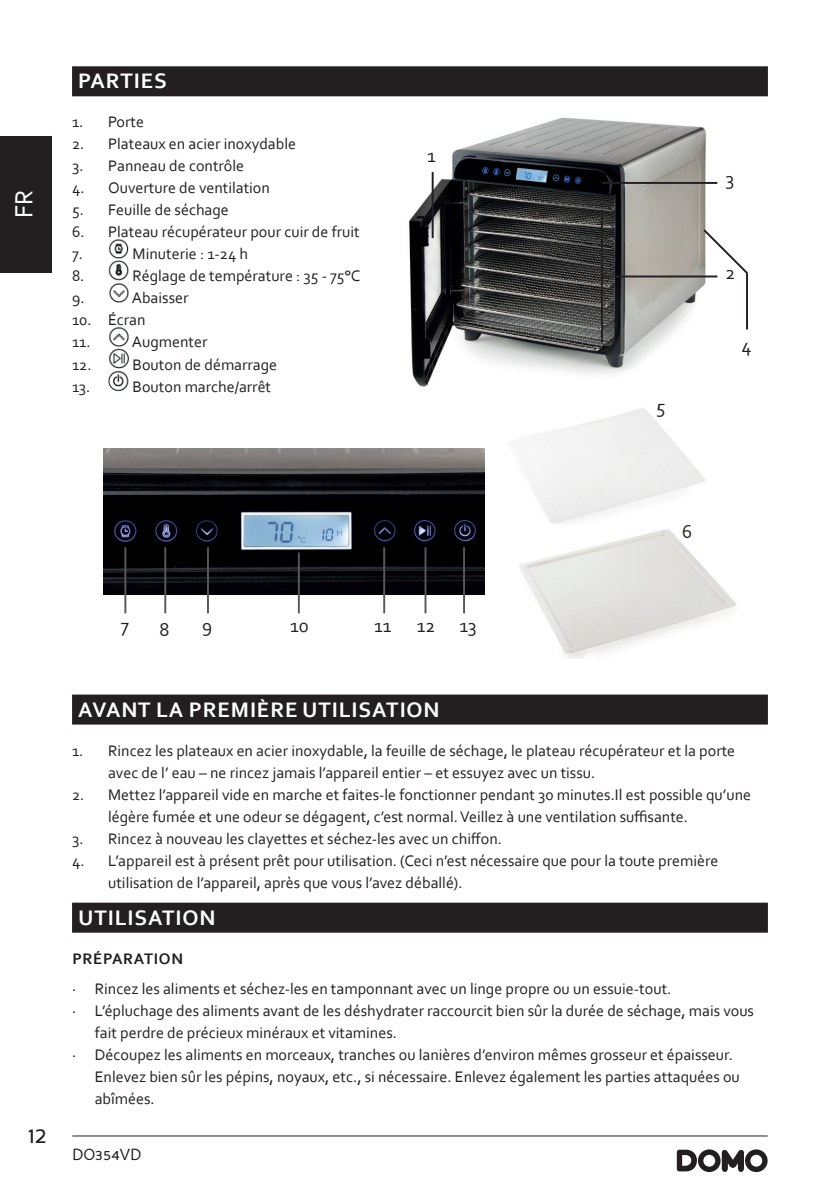
<style>
.page{position:relative;width:840px;height:1191px;background:#fff}
.page>*{position:absolute;margin:0;border:0;box-sizing:border-box;transform-origin:0 0}
.t1{font:26px "Corbel";color:#fff}
.t2{font:24px "Perspective Sans";color:#231f20}
.t3{font:700 22px "Corbel";letter-spacing:.04em;color:#fff}
.t4{font:19.4px "Corbel";color:#231f20}
.t5{font:16px/22px "Corbel";color:#231f20}
.t6{font:700 16px "Corbel";letter-spacing:.04em;color:#231f20}
.t7{font:16px "Perspective Sans";color:#231f20}
</style>
<div class="page">
<hr style="left:72px;top:1135px;width:695px;height:1px;background:#231f20">
<svg style="left:676px;top:1149px;width:91px;height:23px"></svg>
<div style="left:0;top:136px;width:51px;height:136px;background:#231f20"></div>
<div style="left:72px;top:66px;width:695px;height:30px;background:#231f20"></div>
<div style="left:72px;top:694px;width:695px;height:30px;background:#231f20"></div>
<div style="left:72px;top:902px;width:695px;height:30px;background:#231f20"></div>
<img style="left:108px;top:238px;width:21px;height:21px;border-radius:11px">
<img style="left:108px;top:260px;width:21px;height:21px;border-radius:11px">
<img style="left:108px;top:282px;width:21px;height:21px;border-radius:11px">
<img style="left:108px;top:326px;width:21px;height:21px;border-radius:11px">
<img style="left:108px;top:348px;width:21px;height:21px;border-radius:11px">
<img style="left:108px;top:370px;width:21px;height:21px;border-radius:11px">
<img style="left:409px;top:117px;width:309px;height:270px">
<hr style="left:431px;top:172px;width:2px;height:66px;background:#231f20">
<hr style="left:600px;top:209px;width:2px;height:133px;background:#231f20">
<hr style="left:601px;top:275px;width:116px;height:2px;background:#231f20">
<hr style="left:601px;top:182px;width:116px;height:2px;background:#231f20">
<svg style="left:701px;top:227px;width:47px;height:49px"></svg>
<hr style="left:745px;top:273px;width:2px;height:56px;background:#231f20">
<img style="left:519px;top:529px;width:218px;height:129px">
<img style="left:103px;top:448px;width:381px;height:147px">
<hr style="left:124px;top:547px;width:2px;height:66px;background:#57585a">
<hr style="left:164px;top:547px;width:2px;height:66px;background:#57585a">
<hr style="left:207px;top:547px;width:2px;height:66px;background:#57585a">
<hr style="left:298px;top:552px;width:1px;height:61px;background:#57585a">
<hr style="left:383px;top:547px;width:2px;height:66px;background:#57585a">
<hr style="left:424px;top:547px;width:2px;height:66px;background:#57585a">
<hr style="left:463px;top:547px;width:2px;height:66px;background:#57585a">
<h1 class="t1" style="left:8px;top:218px;width:30px;rotate:-90deg">FR</h1>
<h3 class="t3" style="left:78px;top:67px;width:90px">PARTIES</h3>
<p class="t5" style="left:72px;top:111px;width:73px">1. Porte</p>
<p class="t5" style="left:72px;top:133px;width:225px">2. Plateaux en acier inoxydable</p>
<p class="t5" style="left:72px;top:155px;width:173px">3. Panneau de contrôle</p>
<p class="t5" style="left:72px;top:177px;width:199px">4. Ouverture de ventilation</p>
<p class="t5" style="left:72px;top:199px;width:158px">5. Feuille de séchage</p>
<p class="t5" style="left:72px;top:221px;width:289px">6. Plateau récupérateur pour cuir de fruit<br>7.</p>
<p class="t5" style="left:132px;top:243px;width:117px">Minuterie : 1-24 h</p>
<p class="t5" style="left:72px;top:265px;width:14px">8.</p>
<p class="t5" style="left:132px;top:265px;width:229px">Réglage de température : 35 - 75°C</p>
<p class="t5" style="left:72px;top:287px;width:14px">9.</p>
<p class="t5" style="left:132px;top:287px;width:58px">Abaisser</p>
<p class="t5" style="left:72px;top:309px;width:75px">10. Écran<br>11.</p>
<p class="t5" style="left:132px;top:331px;width:77px">Augmenter</p>
<p class="t5" style="left:72px;top:353px;width:21px">12.</p>
<p class="t5" style="left:132px;top:353px;width:146px">Bouton de démarrage</p>
<p class="t5" style="left:72px;top:375px;width:20px">13.</p>
<p class="t5" style="left:132px;top:375px;width:140px">Bouton marche/arrêt</p>
<p class="t4" style="left:427px;top:143px;width:10px">1</p>
<p class="t4" style="left:655px;top:394px;width:11px">5</p>
<p class="t4" style="left:725px;top:167px;width:10px">3</p>
<p class="t4" style="left:725px;top:260px;width:11px">2</p>
<p class="t4" style="left:741px;top:333px;width:12px">4</p>
<p class="t4" style="left:681px;top:519px;width:12px">6</p>
<h2 class="t2" style="left:28px;top:1120px;width:21px">12</h2>
<p class="t4" style="left:121px;top:614px;width:10px">7</p>
<p class="t4" style="left:159px;top:618px;width:11px">8</p>
<p class="t4" style="left:202px;top:614px;width:12px">9</p>
<p class="t4" style="left:290px;top:614px;width:20px">10</p>
<p class="t4" style="left:374px;top:614px;width:19px">11</p>
<p class="t4" style="left:416px;top:614px;width:61px">12 13</p>
<h3 class="t3" style="left:78px;top:695px;width:363px">AVANT LA PREMIÈRE UTILISATION</h3>
<p class="t5" style="left:108px;top:739px;width:628px;text-indent:-36px">1. Rincez les plateaux en acier inoxydable, la feuille de séchage, le plateau récupérateur et la porte avec de l’ eau – ne rincez jamais l’appareil entier – et essuyez avec un tissu.</p>
<p class="t5" style="left:108px;top:783px;width:644px;text-indent:-36px">2. Mettez l’appareil vide en marche et faites-le fonctionner pendant 30 minutes.Il est possible qu’une légère fumée et une odeur se dégagent, c’est normal. Veillez à une ventilation suffisante.</p>
<p class="t5" style="left:72px;top:827px;width:431px">3. Rincez à nouveau les clayettes et séchez-les avec un chiffon.</p>
<p class="t5" style="left:108px;top:849px;width:611px;text-indent:-36px">4. L’appareil est à présent prêt pour utilisation. (Ceci n’est nécessaire que pour la toute première utilisation de l’appareil, après que vous l’avez déballé).</p>
<h3 class="t3" style="left:78px;top:903px;width:139px">UTILISATION</h3>
<p class="t6" style="left:72px;top:948px;width:112px">PRÉPARATION</p>
<p class="t5" style="left:72px;top:977px;width:600px">· Rincez les aliments et séchez-les en tamponnant avec un linge propre ou un essuie-tout.</p>
<p class="t5" style="left:72px;top:999px;width:683px">· L’épluchage des aliments avant de les déshydrater raccourcit bien sûr la durée de séchage, mais vous</p>
<p class="t5" style="left:95px;top:1021px;width:303px">fait perdre de précieux minéraux et vitamines.</p>
<p class="t5" style="left:72px;top:1043px;width:662px">· Découpez les aliments en morceaux, tranches ou lanières d’environ mêmes grosseur et épaisseur.</p>
<p class="t5" style="left:95px;top:1065px;width:646px">Enlevez bien sûr les pépins, noyaux, etc., si nécessaire. Enlevez également les parties attaquées ou</p>
<p class="t5" style="left:95px;top:1087px;width:62px">abîmées.</p>
<p class="t7" style="left:72px;top:1145px;width:71px">DO354VD</p>
</div>
